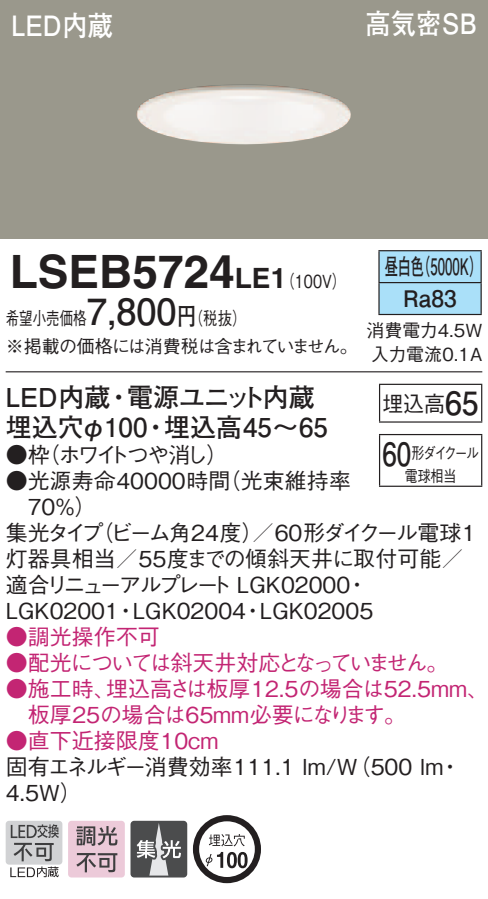
<style>
.page{position:relative;width:488px;height:899px;background:#fff}
.page>*{position:absolute;margin:0;border:0;box-sizing:border-box;transform-origin:0 0}
.t1{font:700 46px "Helvetica LT Std";color:#231f20}
.t2{font:700 36px "Futo Go B101 Pro";color:#231f20}
.t3{font:700 32px "Futo Go B101 Pro";color:#231f20;scale:.95 1}
.t4{font:700 32px "Futo Go B101 Pro";color:#231f20;scale:.81 1}
.t5{font:700 28px "Futo Go B101 Pro";color:#fff;scale:.9 1}
.t6{font:700 28px "Helvetica LT Std";color:#231f20}
.t7{font:700 26px "Futo Go B101 Pro";color:#231f20}
.t8{font:700 26px "Futo Go B101 Pro";letter-spacing:-.05em;color:#231f20}
.t9{font:700 22.8px/32px "Futo Go B101 Pro";color:#231f20;scale:.58 1}
.t10{font:500 22px/26px "Gothic BBB Pro";color:#231f20}
.t11{font:500 22px/26px "Gothic BBB Pro";letter-spacing:-.04em;color:#c32573}
.t12{font:500 22px/26px "Gothic BBB Pro";color:#c32573}
.t13{font:500 22px/26px "Gothic BBB Pro";letter-spacing:-.05em;color:#231f20}
.t14{font:500 22px "Gothic BBB Pro";letter-spacing:-.065em;color:#231f20}
.t15{font:500 22px "Gothic BBB Pro";letter-spacing:-.04em;color:#231f20}
.t16{font:500 22px "Gothic BBB Pro";color:#231f20;scale:.95 1}
.t17{font:500 18px/28px "Gothic BBB Pro";letter-spacing:-.04em;color:#231f20;scale:.75 1}
.t18{font:500 18px/24px "Gothic BBB Pro";color:#231f20}
.t19{font:500 18px "Gothic BBB Pro";color:#231f20;scale:.8 1}
.t20{font:500 16px "Gothic BBB Pro";letter-spacing:-.11em;color:#231f20;scale:.81 1}
.s1{font-family:"Futo Go B101 Pro";font-weight:700;font-size:24px}
.s2{font-family:"Helvetica LT Std";font-weight:700;font-size:28px}
</style>
<div class="page">
<div style="left:0;top:0;width:488px;height:238px;background:#9a988c"></div>
<img style="left:136px;top:84px;width:215px;height:61px">
<div style="left:6px;top:820px;width:56px;height:44px;background:#d1d2d4;border-radius:3px"></div>
<svg style="left:10px;top:824px;width:49px;height:53px"></svg>
<svg style="left:68px;top:820px;width:57px;height:57px;background:#c9afbb"></svg>
<svg style="left:133px;top:823px;width:51px;height:51px;background:#777879"></svg>
<div style="left:130px;top:820px;width:57px;height:57px;border:2px solid #4b4c4d;border-radius:3px"></div>
<svg style="left:193px;top:815px;width:68px;height:68px"></svg>
<svg style="left:227px;top:852px;width:10px;height:16px"></svg>
<svg style="left:237px;top:852px;width:10px;height:16px"></svg>
<hr style="left:6px;top:371px;width:476px;height:1px;background:#231f20">
<div style="left:379px;top:251px;width:101px;height:63px;background:#aae0f9"></div>
<hr style="left:378px;top:250px;width:103px;height:1px;background:#231f20">
<hr style="left:378px;top:251px;width:1px;height:31px;background:#231f20">
<hr style="left:480px;top:251px;width:1px;height:31px;background:#231f20">
<hr style="left:378px;top:282px;width:103px;height:1px;background:#231f20">
<hr style="left:378px;top:283px;width:1px;height:31px;background:#231f20">
<hr style="left:480px;top:283px;width:1px;height:31px;background:#231f20">
<hr style="left:378px;top:314px;width:103px;height:1px;background:#231f20">
<hr style="left:379px;top:385px;width:1px;height:36px;background:#231f20">
<hr style="left:379px;top:383px;width:103px;height:2px;background:#231f20">
<hr style="left:481px;top:385px;width:1px;height:36px;background:#231f20">
<hr style="left:379px;top:421px;width:103px;height:2px;background:#231f20">
<hr style="left:379px;top:435px;width:1px;height:50px;background:#231f20">
<hr style="left:379px;top:434px;width:103px;height:1px;background:#231f20">
<hr style="left:481px;top:435px;width:1px;height:50px;background:#231f20">
<hr style="left:379px;top:485px;width:103px;height:2px;background:#231f20">
<p class="t5" style="left:11px;top:3px;width:114px">LED内蔵</p>
<p class="t5" style="left:365px;top:1px;width:125px">高気密SB</p>
<h1 class="t1" style="left:10px;top:243px;width:226px">LSEB5724</h1>
<p class="t19" style="left:177px;top:304px;width:88px">（<span class="s1">円</span>税抜(</p>
<p class="t6" style="left:235px;top:261px;width:37px">LE</p>
<p class="t19" style="left:270px;top:266px;width:96px">（<span class="s2">1</span> 100 (V</p>
<h2 class="t2" style="left:87px;top:283px;width:91px">7,800</h2>
<p class="t17" style="left:6px;top:302px;width:471px">希望小売価格<br>※掲載の価格には消費税は含まれていません。</p>
<p class="t8" style="left:127px;top:376px;width:189px">電源ユニット内蔵</p>
<p class="t7" style="left:6px;top:376px;width:106px">LED内蔵</p>
<p class="t7" style="left:106px;top:376px;width:27px">・</p>
<p class="t7" style="left:164px;top:406px;width:165px">埋込高45~65</p>
<p class="t7" style="left:6px;top:406px;width:143px">埋込穴φ100</p>
<p class="t13" style="left:219px;top:439px;width:133px;text-indent:-213px">● （枠ホワイトつや消し(<br>（光束維持率</p>
<p class="t7" style="left:143px;top:406px;width:27px">・</p>
<p class="t10" style="left:28px;top:465px;width:204px;text-indent:-22px">●光源寿命40000時間<br>70％(</p>
<p class="t9" style="left:417px;top:248px;width:115px">（5000 (K</p>
<p class="t9" style="left:403px;top:248px;width:94px;text-indent:-19px">昼白色<br>Ra83</p>
<p class="t18" style="left:366px;top:315px;width:117px">消費電力4.5W入力電流0.1A</p>
<h3 class="t3" style="left:445px;top:377px;width:37px">65</h3>
<p class="t16" style="left:382px;top:385px;width:67px">埋込高</p>
<p class="t20" style="left:411px;top:440px;width:85px">形ダイクール</p>
<h3 class="t4" style="left:382px;top:428px;width:37px">60</h3>
<p class="t20" style="left:404px;top:462px;width:65px">電球相当</p>
<p class="t15" style="left:92px;top:515px;width:173px">（ビーム角24度）</p>
<p class="t10" style="left:6px;top:517px;width:99px">集光タイプ</p>
<p class="t10" style="left:6px;top:543px;width:459px">灯器具相当／55度までの傾斜天井に取付可能／</p>
<p class="t10" style="left:346px;top:569px;width:23px">・</p>
<p class="t14" style="left:252px;top:515px;width:225px">／60形ダイクール電球1</p>
<p class="t10" style="left:260px;top:569px;width:115px;text-indent:-254px">適合リニューアルプレート LGK02000<br>LGK02005</p>
<p class="t10" style="left:6px;top:595px;width:115px">LGK02001</p>
<p class="t12" style="left:6px;top:621px;width:156px">●調光操作不可</p>
<p class="t11" style="left:106px;top:647px;width:384px;text-indent:-100px">●配光については斜天井対応となっていません。<br>埋込高さは板厚12.5の場合は52.5mm、</p>
<p class="t10" style="left:133px;top:595px;width:115px">LGK02004</p>
<p class="t10" style="left:115px;top:595px;width:24px">・</p>
<p class="t10" style="left:242px;top:595px;width:24px">・</p>
<p class="t12" style="left:28px;top:673px;width:380px;text-indent:-22px">●施工時、<br>板厚25の場合は65mm必要になります。</p>
<p class="t12" style="left:6px;top:725px;width:214px">●直下近接限度10cm</p>
<p class="t10" style="left:6px;top:751px;width:439px">固有エネルギー消費効率111.1 lm （W/ 500 lm<br>4.5W(</p>
<p class="t10" style="left:439px;top:751px;width:23px">・</p>
</div>
